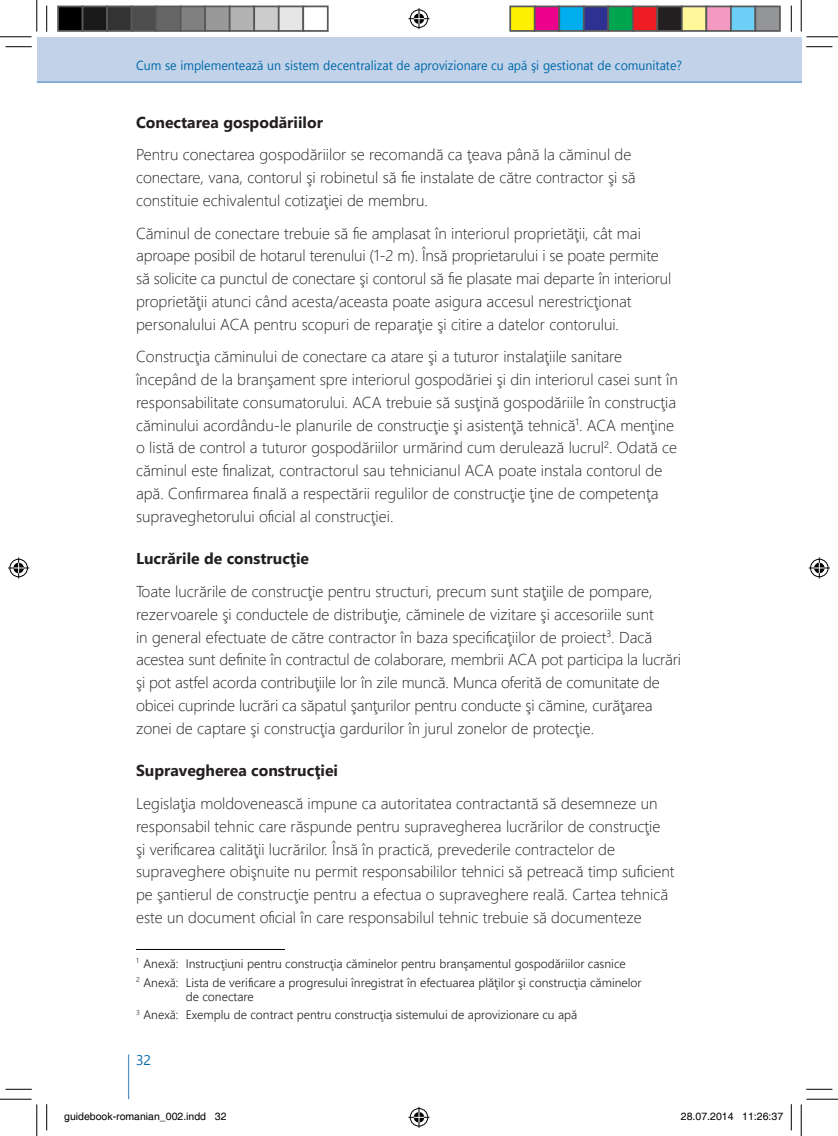
<style>
.page{position:relative;width:838px;height:1136px;background:#fff}
.page>*{position:absolute;margin:0;border:0;box-sizing:border-box;transform-origin:0 0}
.Body_01{font:300 15.75px/22.8px "Segoe UI";color:#231f20}
.Subhead_01{font:700 15.75px "Segoe UI";color:#231f20}
.t1{font:14px "Segoe UI";color:#0068a9}
.t2{font:13.12px "Segoe UI";color:#0068a9;scale:.94 1}
.Footnote_01{font:300 12.25px/14px "Segoe UI";color:#231f20}
.t3{font:10.5px "Helvetica";color:#000}
</style>
<div class="page">
<hr style="left:128px;top:1054px;width:1px;height:44px;background:#5b94c6">
<div style="left:37px;top:37px;width:764px;height:44px;background:#c2d3e9"></div>
<hr style="left:37px;top:81px;width:764px;height:2px;background:#5b94c6">
<hr style="left:136px;top:948px;width:149px;height:1px;background:#000">
<svg style="left:6px;top:46px;width:26px;height:1px"></svg>
<svg style="left:806px;top:46px;width:26px;height:1px"></svg>
<svg style="left:6px;top:1088px;width:26px;height:1px"></svg>
<svg style="left:806px;top:1088px;width:26px;height:1px"></svg>
<svg style="left:46px;top:6px;width:1px;height:26px"></svg>
<svg style="left:46px;top:1104px;width:1px;height:26px"></svg>
<svg style="left:790px;top:6px;width:1px;height:26px"></svg>
<svg style="left:790px;top:1104px;width:1px;height:26px"></svg>
<hr style="left:0;top:36px;width:32px;height:1px;background:#000">
<hr style="left:806px;top:36px;width:31px;height:1px;background:#000">
<hr style="left:0;top:1098px;width:32px;height:1px;background:#000">
<hr style="left:806px;top:1098px;width:31px;height:1px;background:#000">
<hr style="left:36px;top:0;width:1px;height:31px;background:#000">
<hr style="left:36px;top:1104px;width:1px;height:31px;background:#000">
<hr style="left:800px;top:0;width:1px;height:31px;background:#000">
<hr style="left:800px;top:1104px;width:1px;height:31px;background:#000">
<svg style="left:408px;top:8px;width:21px;height:21px"></svg>
<svg style="left:408px;top:1106px;width:21px;height:21px"></svg>
<svg style="left:8px;top:557px;width:21px;height:21px"></svg>
<svg style="left:808px;top:557px;width:21px;height:21px"></svg>
<div style="left:58px;top:6px;width:25px;height:25px;background:#000"></div>
<div style="left:57px;top:6px;width:26px;height:26px;border:2px solid #595959"></div>
<div style="left:83px;top:6px;width:24px;height:25px;background:#1a1a1a"></div>
<div style="left:82px;top:6px;width:26px;height:26px;border:2px solid #595959"></div>
<div style="left:107px;top:6px;width:25px;height:25px;background:#333"></div>
<div style="left:106px;top:6px;width:26px;height:26px;border:2px solid #595959"></div>
<div style="left:132px;top:6px;width:24px;height:25px;background:#4d4d4d"></div>
<div style="left:131px;top:6px;width:26px;height:26px;border:2px solid #595959"></div>
<div style="left:156px;top:6px;width:25px;height:25px;background:#666"></div>
<div style="left:155px;top:6px;width:26px;height:26px;border:2px solid #595959"></div>
<div style="left:181px;top:6px;width:24px;height:25px;background:#808080"></div>
<div style="left:180px;top:6px;width:26px;height:26px;border:2px solid #595959"></div>
<div style="left:205px;top:6px;width:25px;height:25px;background:#999"></div>
<div style="left:204px;top:6px;width:26px;height:26px;border:2px solid #595959"></div>
<div style="left:230px;top:6px;width:24px;height:25px;background:#b3b3b3"></div>
<div style="left:229px;top:6px;width:26px;height:26px;border:2px solid #595959"></div>
<div style="left:254px;top:6px;width:25px;height:25px;background:#ccc"></div>
<div style="left:253px;top:6px;width:26px;height:26px;border:2px solid #595959"></div>
<div style="left:279px;top:6px;width:24px;height:25px;background:#e6e6e6"></div>
<div style="left:278px;top:6px;width:26px;height:26px;border:2px solid #595959"></div>
<div style="left:302px;top:6px;width:26px;height:26px;border:2px solid #595959"></div>
<div style="left:510px;top:6px;width:24px;height:25px;background:#fff101"></div>
<div style="left:509px;top:6px;width:26px;height:26px;border:2px solid #595959"></div>
<div style="left:534px;top:6px;width:25px;height:25px;background:#ed028c"></div>
<div style="left:534px;top:6px;width:26px;height:26px;border:2px solid #595959"></div>
<div style="left:559px;top:6px;width:24px;height:25px;background:#00aeef"></div>
<div style="left:558px;top:6px;width:26px;height:26px;border:2px solid #595959"></div>
<div style="left:583px;top:6px;width:25px;height:25px;background:#2e3092"></div>
<div style="left:583px;top:6px;width:26px;height:26px;border:2px solid #595959"></div>
<div style="left:608px;top:6px;width:24px;height:25px;background:#00a54f"></div>
<div style="left:607px;top:6px;width:26px;height:26px;border:2px solid #595959"></div>
<div style="left:632px;top:6px;width:25px;height:25px;background:#ee1d23"></div>
<div style="left:632px;top:6px;width:26px;height:26px;border:2px solid #595959"></div>
<div style="left:657px;top:6px;width:24px;height:25px;background:#231f20"></div>
<div style="left:656px;top:6px;width:26px;height:26px;border:2px solid #595959"></div>
<div style="left:681px;top:6px;width:25px;height:25px;background:#fff79a"></div>
<div style="left:681px;top:6px;width:26px;height:26px;border:2px solid #595959"></div>
<div style="left:706px;top:6px;width:24px;height:25px;background:#f499c2"></div>
<div style="left:705px;top:6px;width:26px;height:26px;border:2px solid #595959"></div>
<div style="left:730px;top:6px;width:25px;height:25px;background:#6bcff6"></div>
<div style="left:730px;top:6px;width:26px;height:26px;border:2px solid #595959"></div>
<div style="left:755px;top:6px;width:24px;height:25px;background:#939598"></div>
<div style="left:754px;top:6px;width:26px;height:26px;border:2px solid #595959"></div>
<p class="t2" style="left:136px;top:55px;width:582px">Cum se implementează un sistem decentralizat de aprovizionare cu apă şi gestionat de comunitate?</p>
<p class="Subhead_01" style="left:136px;top:109px;width:188px">Conectarea gospodăriilor</p>
<p class="Body_01" style="left:136px;top:143px;width:501px">Pentru conectarea gospodăriilor se recomandă ca ţeava până la căminul de conectare, vana, contorul şi robinetul să fie instalate de către contractor şi să constituie echivalentul cotizaţiei de membru.</p>
<p class="Body_01" style="left:136px;top:221px;width:536px">Căminul de conectare trebuie să fie amplasat în interiorul proprietăţii, cât mai aproape posibil de hotarul terenului (1-2 m). Însă proprietarului i se poate permite să solicite ca punctul de conectare şi contorul să fie plasate mai departe în interiorul proprietăţii atunci când acesta/aceasta poate asigura accesul nerestricţionat personalului ACA pentru scopuri de reparaţie şi citire a datelor contorului.</p>
<p class="Body_01" style="left:136px;top:344px;width:543px">Construcţia căminului de conectare ca atare şi a tuturor instalaţiile sanitare începând de la branşament spre interiorul gospodăriei şi din interiorul casei sunt în responsabilitate consumatorului. ACA trebuie să susţină gospodăriile în construcţia căminului acordându-le planurile de construcţie şi asistenţă tehnică<sup>1</sup>. ACA menţine o listă de control a tuturor gospodăriilor urmărind cum derulează lucrul<sup>2</sup>. Odată ce căminul este finalizat, contractorul sau tehnicianul ACA poate instala contorul de apă. Confirmarea finală a respectării regulilor de construcţie ţine de competenţa supraveghetorului oficial al construcţiei.</p>
<p class="Subhead_01" style="left:136px;top:546px;width:174px">Lucrările de construcţie</p>
<p class="Body_01" style="left:136px;top:579px;width:546px">Toate lucrările de construcţie pentru structuri, precum sunt staţiile de pompare, rezervoarele şi conductele de distribuţie, căminele de vizitare şi accesoriile sunt<br>in general efectuate de către contractor în baza specificaţiilor de proiect<sup>3</sup>. Dacă acestea sunt definite în contractul de colaborare, membrii ACA pot participa la lucrări şi pot astfel acorda contribuţiile lor în zile muncă. Munca oferită de comunitate de obicei cuprinde lucrări ca săpatul şanţurilor pentru conducte şi cămine, curăţarea zonei de captare şi construcţia gardurilor în jurul zonelor de protecţie.</p>
<p class="Subhead_01" style="left:136px;top:757px;width:203px">Supravegherea construcţiei</p>
<p class="Body_01" style="left:136px;top:791px;width:540px">Legislaţia moldovenească impune ca autoritatea contractantă să desemneze un responsabil tehnic care răspunde pentru supravegherea lucrărilor de construcţie<br>şi verificarea calităţii lucrărilor. Însă în practică, prevederile contractelor de supraveghere obişnuite nu permit responsabililor tehnici să petreacă timp suficient pe şantierul de construcţie pentru a efectua o supraveghere reală. Cartea tehnică este un document oficial în care responsabilul tehnic trebuie să documenteze</p>
<p class="Footnote_01" style="left:136px;top:955px;width:491px"><sup>1</sup> Anexă: Instrucţiuni pentru construcţia căminelor pentru branşamentul gospodăriilor casnice</p>
<p class="Footnote_01" style="left:186px;top:974px;width:457px;text-indent:-50px"><sup>2</sup> Anexă: Lista de verificare a progresului înregistrat în efectuarea plăţilor şi construcţia căminelor de conectare</p>
<p class="Footnote_01" style="left:136px;top:1007px;width:442px"><sup>3</sup> Anexă: Exemplu de contract pentru construcţia sistemului de aprovizionare cu apă</p>
<p class="t1" style="left:136px;top:1048px;width:17px">32</p>
<p class="t3" style="left:64px;top:1109px;width:164px">guidebook-romanian_002.indd 32</p>
<p class="t3" style="left:681px;top:1109px;width:104px">28.07.2014 11:26:37</p>
</div>
